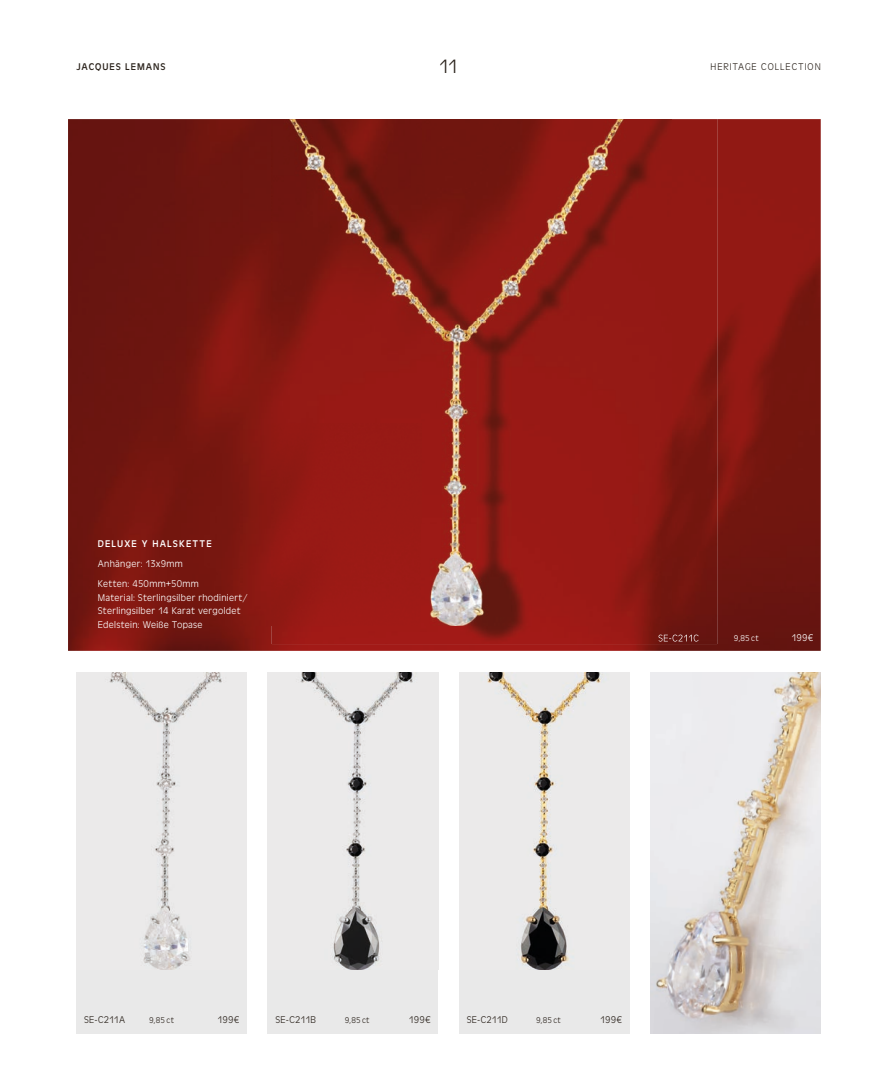
<style>
.page{position:relative;width:876px;height:1089px;background:#fff}
.page>*{position:absolute;margin:0;border:0;box-sizing:border-box;transform-origin:0 0}
.t1{font:300 20.25px "Antique Oli";color:#29211a}
.t2{font:300 10.2px/13.5px "Antique Oli";letter-spacing:.03em;color:#fff}
.t3{font:300 10.2px "Antique Oli";letter-spacing:.015em;color:#29211a}
.t4{font:300 10.2px "Antique Oli";letter-spacing:.09em;color:#29211a}
.t5{font:10.2px "Antique Oli";letter-spacing:.115em;color:#fff}
.t6{font:10.2px "Antique Oli";letter-spacing:.095em;color:#29211a}
.t7{font:300 8.7px "Antique Oli";letter-spacing:.025em;color:#29211a}
.t8{font:300 8.7px "Antique Oli";color:#fff}
</style>
<div class="page">
<img style="left:68px;top:119px;width:753px;height:532px">
<div style="left:77px;top:672px;width:170px;height:361px;background:#e9e9e9"></div>
<img style="left:109px;top:672px;width:113px;height:297px">
<div style="left:268px;top:672px;width:170px;height:361px;background:#e9e9e9"></div>
<img style="left:300px;top:672px;width:113px;height:297px">
<div style="left:459px;top:672px;width:170px;height:361px;background:#e9e9e9"></div>
<img style="left:487px;top:672px;width:114px;height:297px">
<img style="left:651px;top:672px;width:170px;height:361px">
<img style="left:668px;top:119px;width:49px;height:525px">
<img style="left:272px;top:626px;width:396px;height:18px">
<img style="left:658px;top:634px;width:40px;height:7px">
<img style="left:241px;top:119px;width:431px;height:507px">
<p class="t6" style="left:77px;top:61px;width:90px">JACQUES LEMANS</p>
<h1 class="t1" style="left:439px;top:56px;width:21px">11</h1>
<p class="t4" style="left:711px;top:61px;width:112px">HERITAGE COLLECTION</p>
<p class="t5" style="left:98px;top:538px;width:115px">DELUXE Y HALSKETTE</p>
<p class="t2" style="left:98px;top:554px;width:103px;line-height:20.2px">Anhänger: 13x9mm<br>Ketten: 450mm+50mm</p>
<p class="t2" style="left:98px;top:591px;width:152px">Material: Sterlingsilber rhodiniert/<br>Sterlingsilber 14 Karat vergoldet<br>Edelstein: Weiße Topase</p>
<p class="t8" style="left:734px;top:634px;width:26px">9,85 ct</p>
<p class="t2" style="left:791px;top:631px;width:23px">199€</p>
<p class="t3" style="left:84px;top:1014px;width:43px">SE-C211A</p>
<p class="t3" style="left:217px;top:1014px;width:23px">199€</p>
<p class="t7" style="left:149px;top:1015px;width:26px">9,85 ct</p>
<p class="t3" style="left:275px;top:1014px;width:42px">SE-C211B</p>
<p class="t7" style="left:345px;top:1015px;width:26px">9,85 ct</p>
<p class="t3" style="left:409px;top:1014px;width:23px">199€</p>
<p class="t3" style="left:467px;top:1014px;width:43px">SE-C211D</p>
<p class="t3" style="left:600px;top:1014px;width:23px">199€</p>
<p class="t7" style="left:536px;top:1015px;width:26px">9,85 ct</p>
</div>
